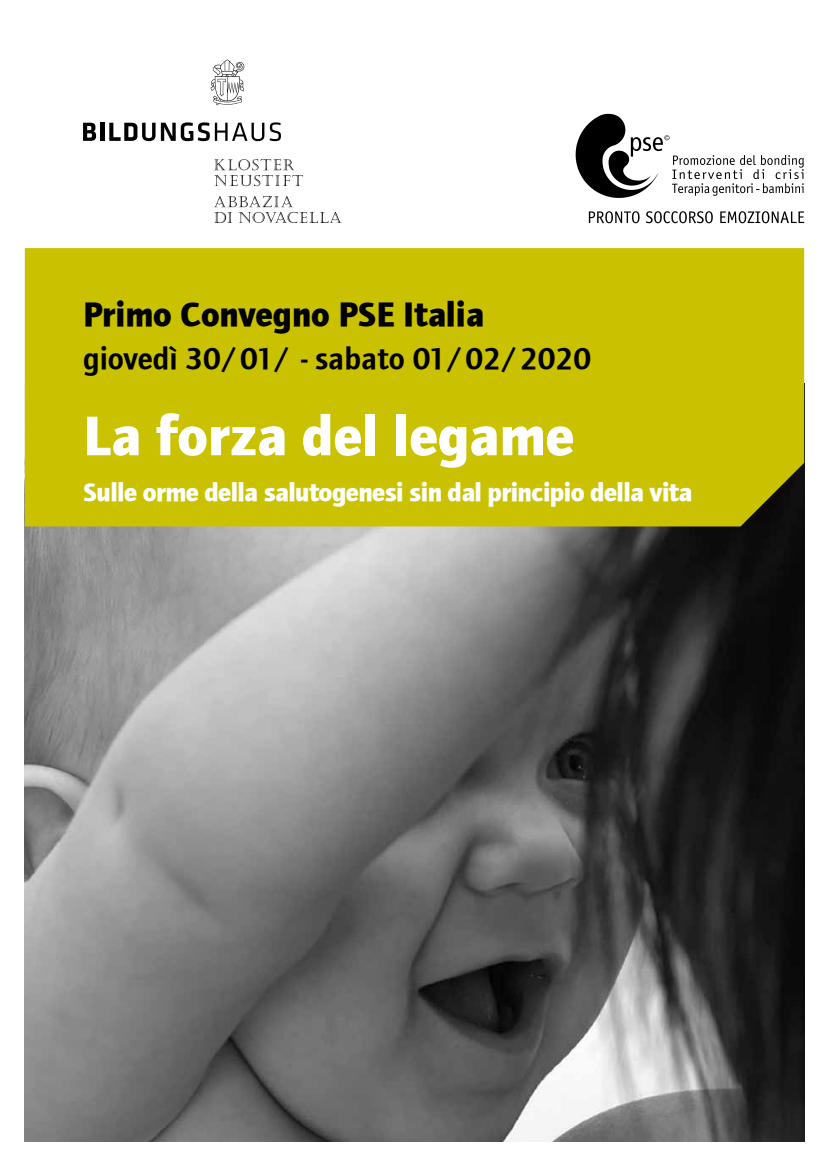
<style>
.page{position:relative;width:829px;height:1166px;background:#fff}
.page>*{position:absolute;margin:0;border:0;box-sizing:border-box;transform-origin:0 0}
.t1{font:700 57.75px "Foundry Journal";color:#fff}
.t2{font:700 35px "Foundry Journal";color:#000}
.t3{font:31.5px "Foundry Journal Demi";color:#000}
.t4{font:700 26.25px "Foundry Journal";letter-spacing:-.02em;color:#fff}
</style>
<div class="page">
<svg style="left:83px;top:123px;width:13px;height:18px"></svg>
<hr style="left:100px;top:123px;width:4px;height:18px;background:#000">
<svg style="left:109px;top:123px;width:46px;height:18px"></svg>
<svg style="left:161px;top:122px;width:120px;height:19px"></svg>
<svg style="left:214px;top:196px;width:127px;height:27px"></svg>
<svg style="left:214px;top:159px;width:89px;height:27px"></svg>
<svg style="left:210px;top:59px;width:34px;height:46px"></svg>
<img style="left:25px;top:526px;width:779px;height:615px">
<div style="left:25px;top:248px;width:779px;height:278px;background:#cac200"></div>
<svg style="left:588px;top:211px;width:216px;height:12px"></svg>
<svg style="left:575px;top:114px;width:228px;height:84px"></svg>
<h2 class="t2" style="left:83px;top:293px;width:403px">Primo Convegno PSE Italia</h2>
<p class="t3" style="left:83px;top:341px;width:509px">giovedì 30/01/ - sabato 01/02/2020</p>
<h1 class="t1" style="left:83px;top:402px;width:492px">La forza del legame</h1>
<p class="t4" style="left:83px;top:476px;width:611px">Sulle orme della salutogenesi sin dal principio della vita</p>
</div>
